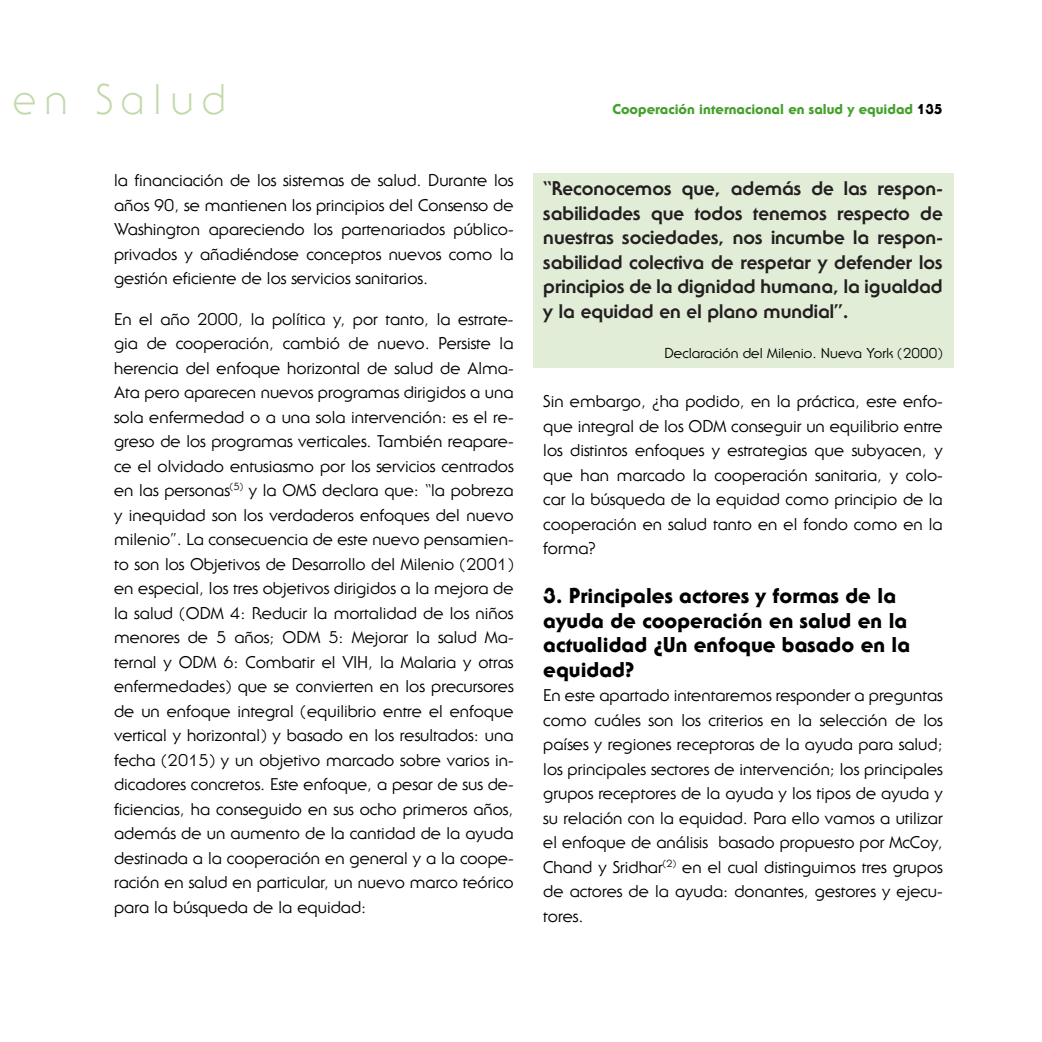
<style>
.page{position:relative;width:1042px;height:1042px;background:#fff}
.page>*{position:absolute;margin:0;border:0;box-sizing:border-box;transform-origin:0 0}
.t1{font:300 42px "Serif Gothic";letter-spacing:.2em;color:#c1d9aa}
.t2{font:800 21px/24.5px "Serif Gothic";color:#000}
.t3{font:800 19.25px/24.5px "Serif Gothic";color:#231f20;text-align:justify}
.t4{font:16.62px/24.5px "Serif Gothic";color:#000;text-align:justify}
.t5{font:800 14px "Serif Gothic";color:#45a12b}
.t6{font:14px "Serif Gothic";color:#000}
.s1{color:#000}
</style>
<div class="page">
<div style="left:533px;top:174px;width:421px;height:194px;background:#e2edd7"></div>
<h1 class="t1" style="left:13px;top:74px;width:214px">en Salud</h1>
<p class="t4" style="left:114px;top:168px;width:401px">la financiación de los sistemas de salud. Durante los años 90, se mantienen los principios del Consenso de Washington apareciendo los partenariados público&shy;privados y añadiéndose conceptos nuevos como la gestión eficiente de los servicios sanitarios.</p>
<p class="t4" style="left:114px;top:306px;width:401px">En el año 2000, la política y, por tanto, la estrate&shy;gia de cooperación, cambió de nuevo. Persiste la herencia del enfoque horizontal de salud de Alma-Ata pero aparecen nuevos programas dirigidos a una sola enfermedad o a una sola intervención: es el re&shy;greso de los programas verticales. También reapare&shy;ce el olvidado entusiasmo por los servicios centrados en las personas<sup>(5)</sup> y la OMS declara que: “la pobreza y inequidad son los verdaderos enfoques del nuevo milenio”. La consecuencia de este nuevo pensamien&shy;to son los Objetivos de Desarrollo del Milenio (2001) en especial, los tres objetivos dirigidos a la mejora de la salud (ODM 4: Reducir la mortalidad de los niños menores de 5 años; ODM 5: Mejorar la salud Ma&shy;ternal y ODM 6: Combatir el VIH, la Malaria y otras enfermedades) que se convierten en los precursores de un enfoque integral (equilibrio entre el enfoque vertical y horizontal) y basado en los resultados: una fecha (2015) y un objetivo marcado sobre varios in&shy;dicadores concretos. Este enfoque, a pesar de sus de&shy;ficiencias, ha conseguido en sus ocho primeros años, además de un aumento de la cantidad de la ayuda destinada a la cooperación en general y a la coope&shy;ración en salud en particular, un nuevo marco teórico para la búsqueda de la equidad:</p>
<p class="t5" style="left:612px;top:100px;width:332px">Cooperación internacional en salud y equidad <span class="s1">135</span></p>
<p class="t3" style="left:543px;top:176px;width:401px">“Reconocemos que, además de las respon&shy;sabilidades que todos tenemos respecto de nuestras sociedades, nos incumbe la respon&shy;sabilidad colectiva de respetar y defender los principios de la dignidad humana, la igualdad y la equidad en el plano mundial”.</p>
<p class="t6" style="left:664px;top:345px;width:280px">Declaración del Milenio. Nueva York (2000)</p>
<p class="t4" style="left:543px;top:389px;width:401px">Sin embargo, ¿ha podido, en la práctica, este enfo&shy;que integral de los ODM conseguir un equilibrio entre los distintos enfoques y estrategias que subyacen, y que han marcado la cooperación sanitaria, y colo&shy;car la búsqueda de la equidad como principio de la cooperación en salud tanto en el fondo como en la forma?</p>
<p class="t2" style="left:543px;top:583px;width:368px">3. Principales actores y formas de la ayuda de cooperación en salud en la actualidad ¿Un enfoque basado en la equidad?</p>
<p class="t4" style="left:543px;top:683px;width:401px">En este apartado intentaremos responder a preguntas como cuáles son los criterios en la selección de los países y regiones receptoras de la ayuda para salud; los principales sectores de intervención; los principales grupos receptores de la ayuda y los tipos de ayuda y su relación con la equidad. Para ello vamos a utilizar el enfoque de análisis basado propuesto por McCoy, Chand y Sridhar<sup>(2)</sup> en el cual distinguimos tres grupos de actores de la ayuda: donantes, gestores y ejecu&shy;tores.</p>
</div>
